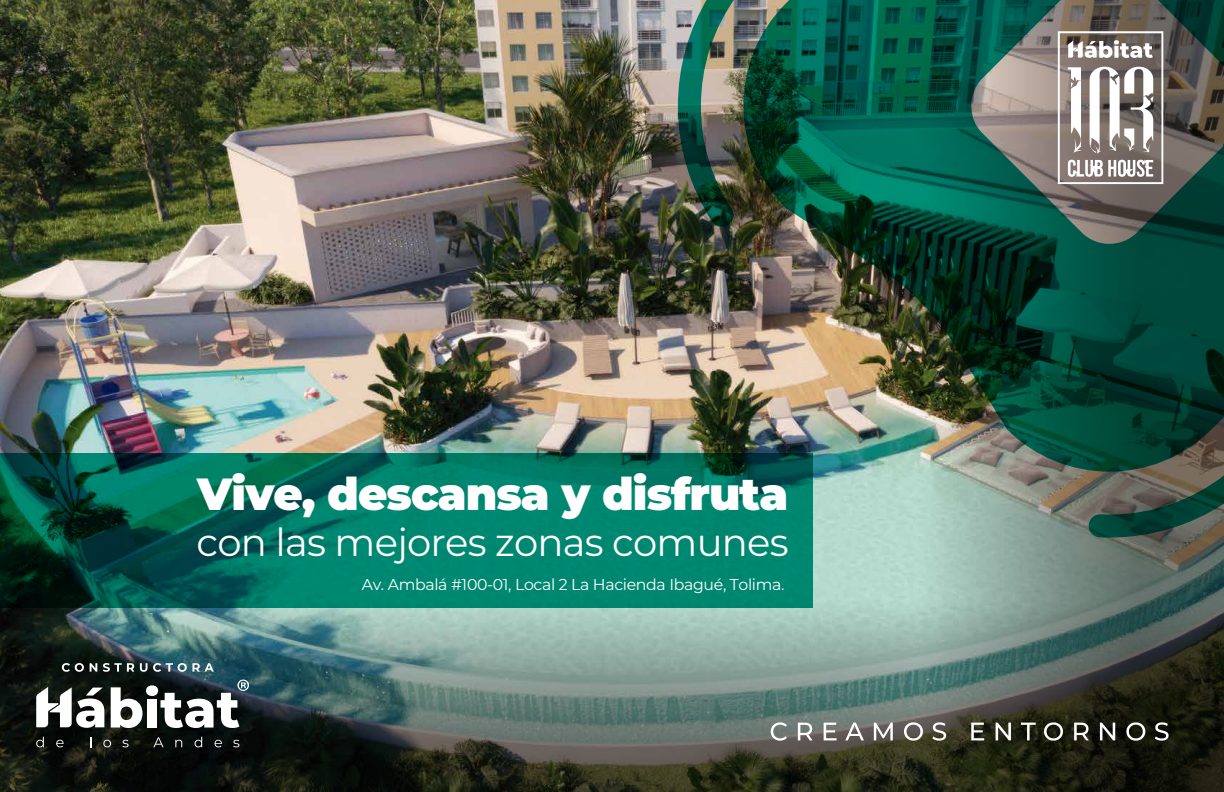
<style>
.page{position:relative;width:1224px;height:792px;background:#fff}
.page>*{position:absolute;margin:0;border:0;box-sizing:border-box;transform-origin:0 0}
.t1{font:900 45px "Montserrat";letter-spacing:-.02em;color:#fff}
.t2{font:38.6px "Montserrat";letter-spacing:-.02em;color:#fff}
.t3{font:15.7px "Montserrat";letter-spacing:-.02em;color:#fff}
</style>
<div class="page">
<img style="left:0;top:0;width:918px;height:600px">
<svg style="left:0;top:454px;width:813px;height:146px;background:#006f5d"></svg>
<svg style="left:0;top:600px;width:918px;height:192px;background:#4f675f"></svg>
<svg style="left:918px;top:472px;width:306px;height:320px;background:#56645a"></svg>
<img style="left:743px;top:0;width:481px;height:472px">
<svg style="left:771px;top:722px;width:16px;height:19px"></svg>
<svg style="left:798px;top:723px;width:15px;height:17px"></svg>
<svg style="left:824px;top:723px;width:13px;height:17px"></svg>
<svg style="left:845px;top:723px;width:19px;height:17px"></svg>
<svg style="left:874px;top:723px;width:19px;height:17px"></svg>
<svg style="left:904px;top:722px;width:19px;height:19px"></svg>
<svg style="left:932px;top:722px;width:14px;height:19px"></svg>
<svg style="left:971px;top:723px;width:13px;height:17px"></svg>
<svg style="left:996px;top:723px;width:15px;height:17px"></svg>
<svg style="left:1021px;top:723px;width:15px;height:17px"></svg>
<svg style="left:1044px;top:722px;width:19px;height:19px"></svg>
<svg style="left:1074px;top:723px;width:15px;height:17px"></svg>
<svg style="left:1100px;top:723px;width:15px;height:17px"></svg>
<svg style="left:1126px;top:722px;width:19px;height:19px"></svg>
<svg style="left:1155px;top:722px;width:14px;height:19px"></svg>
<svg style="left:62px;top:663px;width:22px;height:9px"></svg>
<svg style="left:90px;top:663px;width:7px;height:9px"></svg>
<svg style="left:103px;top:663px;width:31px;height:9px"></svg>
<svg style="left:140px;top:663px;width:74px;height:9px"></svg>
<svg style="left:111px;top:680px;width:138px;height:48px"></svg>
<svg style="left:36px;top:687px;width:68px;height:41px"></svg>
<svg style="left:36px;top:737px;width:8px;height:10px"></svg>
<svg style="left:56px;top:740px;width:8px;height:7px"></svg>
<svg style="left:103px;top:740px;width:8px;height:7px"></svg>
<svg style="left:122px;top:740px;width:7px;height:7px"></svg>
<svg style="left:153px;top:737px;width:11px;height:10px"></svg>
<svg style="left:175px;top:740px;width:7px;height:7px"></svg>
<svg style="left:195px;top:737px;width:7px;height:10px"></svg>
<svg style="left:215px;top:740px;width:7px;height:7px"></svg>
<svg style="left:233px;top:740px;width:6px;height:7px"></svg>
<img style="left:678px;top:0;width:58px;height:229px">
<svg style="left:1089px;top:475px;width:135px;height:63px;background:#41554a"></svg>
<svg style="left:1058px;top:0;width:166px;height:184px;background:#7b7973"></svg>
<h1 class="t1" style="left:197px;top:464px;width:593px">Vive, descansa y disfruta</h1>
<h2 class="t2" style="left:197px;top:517px;width:594px">con las mejores zonas comunes</h2>
<p class="t3" style="left:362px;top:574px;width:424px">Av. Ambalá #100-01, Local 2 La Hacienda Ibagué, Tolima.</p>
</div>
